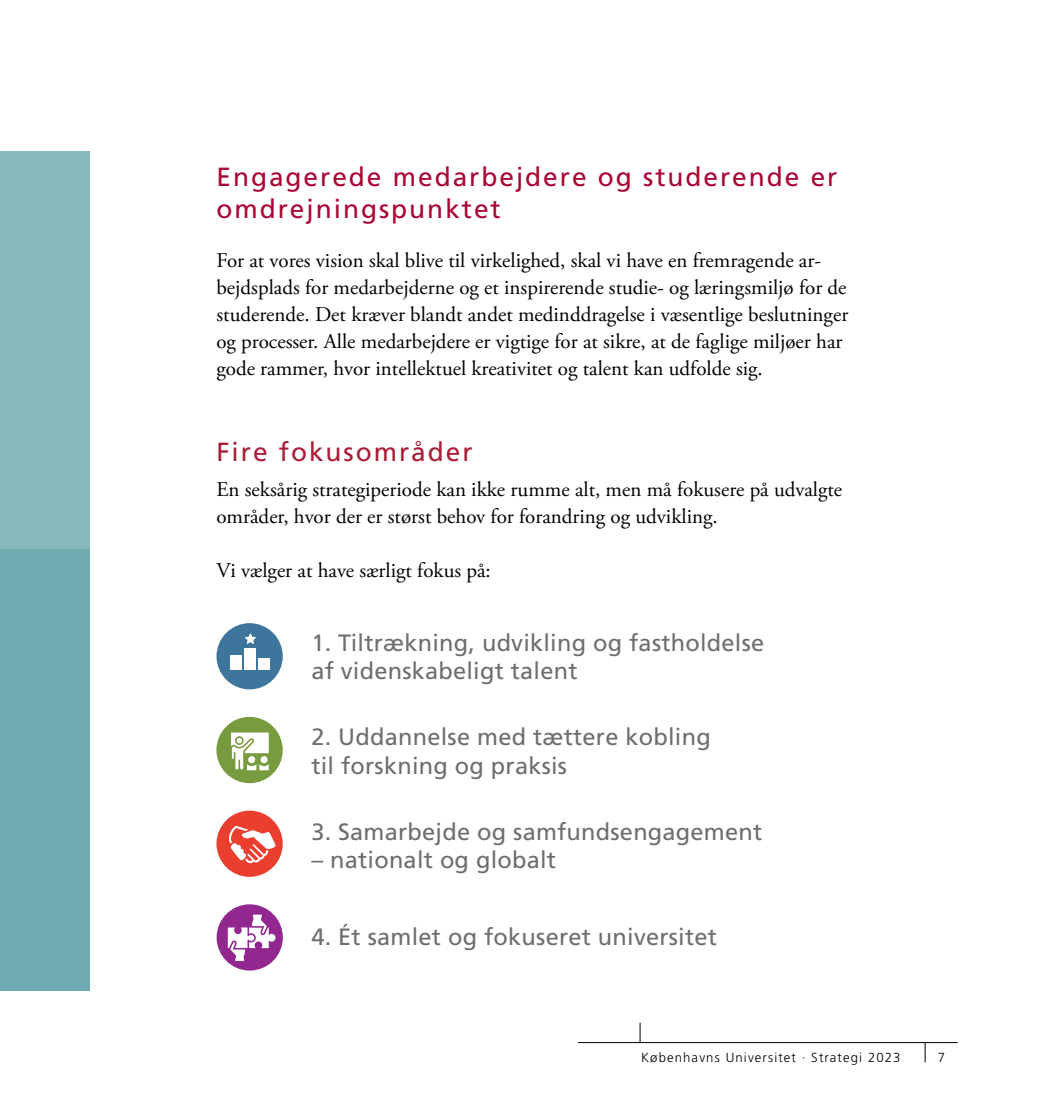
<style>
.page{position:relative;width:1042px;height:1117px;background:#fff}
.page>*{position:absolute;margin:0;border:0;box-sizing:border-box;transform-origin:0 0}
.t1{font:26.25px/31.5px "Frutiger LT Std";letter-spacing:.075em;color:#a90533}
.t2{font:26.25px "Frutiger LT Std";letter-spacing:.075em;color:#a91d36}
.t3{font:23.62px/28.3px "Frutiger LT Std";letter-spacing:.01em;color:#6d6e71}
.t4{font:21px/27.1px "Adobe Garamond Pro";color:#000}
.t5{font:300 13.12px "Frutiger";letter-spacing:.085em;color:#000}
</style>
<div class="page">
<svg style="left:925px;top:1042px;width:1px;height:20px"></svg>
<svg style="left:640px;top:1022px;width:1px;height:19px"></svg>
<hr style="left:578px;top:1041px;width:379px;height:1px;background:#000">
<div style="left:217px;top:904px;width:66px;height:66px;background:#92278f;border-radius:50%"></div>
<svg style="left:228px;top:914px;width:47px;height:46px"></svg>
<div style="left:216px;top:716px;width:67px;height:67px;background:#779b3e;border-radius:50%"></div>
<svg style="left:231px;top:732px;width:38px;height:38px"></svg>
<div style="left:216px;top:623px;width:67px;height:66px;background:#3e759d;border-radius:50%"></div>
<div style="left:231px;top:655px;width:11px;height:15px;background:#fff"></div>
<div style="left:245px;top:648px;width:11px;height:22px;background:#fff"></div>
<div style="left:259px;top:658px;width:11px;height:12px;background:#fff"></div>
<svg style="left:245px;top:633px;width:11px;height:11px"></svg>
<div style="left:216px;top:810px;width:67px;height:66px;background:#ea3e2e;border-radius:50%"></div>
<svg style="left:229px;top:825px;width:47px;height:38px"></svg>
<div style="left:0;top:549px;width:89px;height:441px;background:#6fabb1"></div>
<div style="left:0;top:151px;width:89px;height:398px;background:#88b7bc"></div>
<p class="t1" style="left:216px;top:161px;width:622px">Engagerede medarbejdere og studerende er omdrejningspunktet</p>
<p class="t4" style="left:216px;top:247px;width:633px">For at vores vision skal blive til virkelighed, skal vi have en fremragende ar&shy;bejdsplads for medarbejderne og et inspirerende studie- og læringsmiljø for de studerende. Det kræver blandt andet medinddragelse i væsentlige beslutninger og processer. Alle medarbejdere er vigtige for at sikre, at de faglige miljøer har gode rammer, hvor intellektuel kreativitet og talent kan udfolde sig.</p>
<p class="t2" style="left:216px;top:436px;width:258px">Fire fokusområder</p>
<p class="t4" style="left:216px;top:476px;width:627px">En seksårig strategiperiode kan ikke rumme alt, men må fokusere på udvalgte områder, hvor der er størst behov for forandring og udvikling.</p>
<p class="t4" style="left:216px;top:558px;width:276px">Vi vælger at have særligt fokus på:</p>
<p class="t3" style="left:311px;top:628px;width:454px">1. Tiltrækning, udvikling og fastholdelse af videnskabeligt talent</p>
<p class="t3" style="left:311px;top:723px;width:401px">2. Uddannelse med tættere kobling til forskning og praksis</p>
<p class="t3" style="left:311px;top:817px;width:452px">3. Samarbejde og samfundsengagement</p>
<p class="t3" style="left:311px;top:845px;width:246px">– nationalt og globalt</p>
<p class="t3" style="left:311px;top:922px;width:407px">4. Ét samlet og fokuseret universitet</p>
<p class="t5" style="left:641px;top:1050px;width:261px">Københavns Universitet · Strategi 2023</p>
<p class="t5" style="left:938px;top:1050px;width:9px">7</p>
</div>
